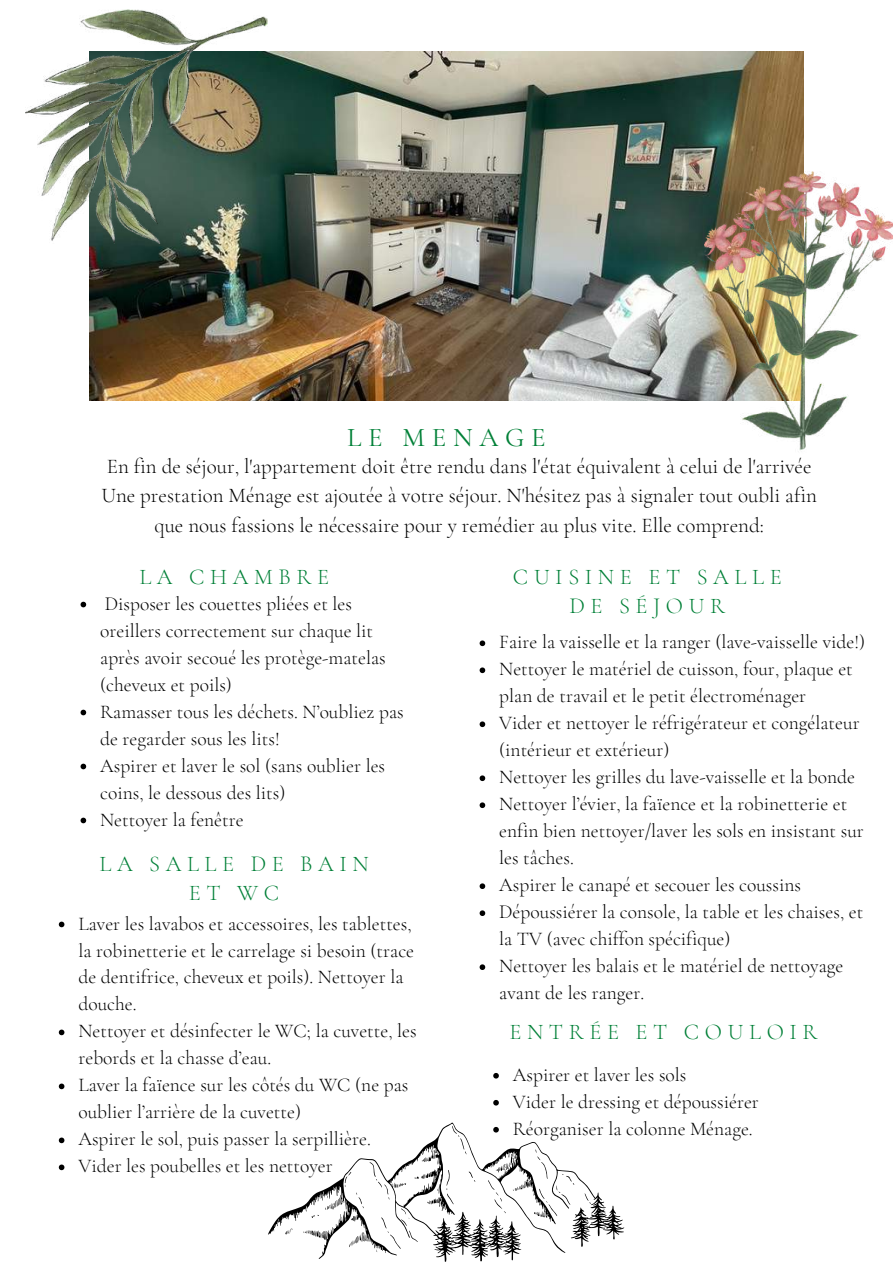
<style>
.page{position:relative;width:893px;height:1264px;background:#fff}
.page>*{position:absolute;margin:0;border:0;box-sizing:border-box;transform-origin:0 0}
.t1{font:27px "Cormorant Garamond";letter-spacing:.25em;color:#008037}
.t2{font:300 22.5px/29.2px "Cormorant Garamond";letter-spacing:.25em;color:#008037;text-align:center}
.t3{font:300 21px/29.2px "Cormorant Garamond";color:#000;text-align:center}
.t4{font:300 19.5px/27px "Cormorant Garamond";color:#000}
</style>
<div class="page">
<img style="left:89px;top:52px;width:714px;height:348px">
<svg style="left:268px;top:1122px;width:356px;height:139px"></svg>
<img style="left:704px;top:172px;width:188px;height:278px">
<img style="left:26px;top:9px;width:241px;height:234px">
<svg style="left:59px;top:921px;width:5px;height:6px"></svg>
<svg style="left:59px;top:1029px;width:5px;height:6px"></svg>
<svg style="left:59px;top:1083px;width:5px;height:6px"></svg>
<svg style="left:59px;top:1137px;width:5px;height:6px"></svg>
<svg style="left:59px;top:1164px;width:5px;height:6px"></svg>
<svg style="left:81px;top:601px;width:5px;height:6px"></svg>
<svg style="left:81px;top:709px;width:5px;height:6px"></svg>
<svg style="left:81px;top:763px;width:5px;height:6px"></svg>
<svg style="left:81px;top:817px;width:5px;height:6px"></svg>
<svg style="left:493px;top:1073px;width:6px;height:5px"></svg>
<svg style="left:493px;top:1100px;width:6px;height:5px"></svg>
<svg style="left:493px;top:1126px;width:6px;height:6px"></svg>
<svg style="left:479px;top:640px;width:6px;height:6px"></svg>
<svg style="left:479px;top:667px;width:6px;height:6px"></svg>
<svg style="left:479px;top:721px;width:6px;height:6px"></svg>
<svg style="left:479px;top:775px;width:6px;height:6px"></svg>
<svg style="left:479px;top:802px;width:6px;height:6px"></svg>
<svg style="left:479px;top:883px;width:6px;height:6px"></svg>
<svg style="left:479px;top:910px;width:6px;height:6px"></svg>
<svg style="left:479px;top:964px;width:6px;height:6px"></svg>
<h1 class="t1" style="left:347px;top:421px;width:200px">LE MENAGE</h1>
<p class="t3" style="left:101px;top:452px;width:717px">En fin de séjour, l'appartement doit être rendu dans l'état équivalent à celui de l'arrivée<br>Une prestation Ménage est ajoutée à votre séjour. N'hésitez pas à signaler tout oubli afin que nous fassions le nécessaire pour y remédier au plus vite. Elle comprend:</p>
<p class="t2" style="left:139px;top:562px;width:191px">LA CHAMBRE</p>
<p class="t4" style="left:100px;top:590px;width:305px">Disposer les couettes pliées et les oreillers correctement sur chaque lit après avoir secoué les protège-matelas (cheveux et poils)<br>Ramasser tous les déchets. N’oubliez pas de regarder sous les lits!<br>Aspirer et laver le sol (sans oublier les coins, le dessous des lits)<br>Nettoyer la fenêtre</p>
<p class="t2" style="left:99px;top:849px;width:271px">LA SALLE DE BAIN<br>ET WC</p>
<p class="t4" style="left:78px;top:909px;width:340px">Laver les lavabos et accessoires, les tablettes, la robinetterie et le carrelage si besoin (trace de dentifrice, cheveux et poils). Nettoyer la douche.<br>Nettoyer et désinfecter le WC; la cuvette, les rebords et la chasse d’eau.<br>Laver la faïence sur les côtés du WC (ne pas oublier l’arrière de la cuvette)<br>Aspirer le sol, puis passer la serpillière.<br>Vider les poubelles et les nettoyer</p>
<p class="t2" style="left:513px;top:562px;width:270px">CUISINE ET SALLE<br>DE SÉJOUR</p>
<p class="t4" style="left:499px;top:628px;width:367px">Faire la vaisselle et la ranger (lave-vaisselle vide!)<br>Nettoyer le matériel de cuisson, four, plaque et plan de travail et le petit électroménager<br>Vider et nettoyer le réfrigérateur et congélateur (intérieur et extérieur)<br>Nettoyer les grilles du lave-vaisselle et la bonde Nettoyer l’évier, la faïence et la robinetterie et enfin bien nettoyer/laver les sols en insistant sur les tâches.<br>Aspirer le canapé et secouer les coussins Dépoussiérer la console, la table et les chaises, et la TV (avec chiffon spécifique)<br>Nettoyer les balais et le matériel de nettoyage avant de les ranger.</p>
<p class="t2" style="left:509px;top:1017px;width:309px">ENTRÉE ET COULOIR</p>
<p class="t4" style="left:513px;top:1061px;width:247px">Aspirer et laver les sols<br>Vider le dressing et dépoussiérer<br>Réorganiser la colonne Ménage.</p>
</div>
